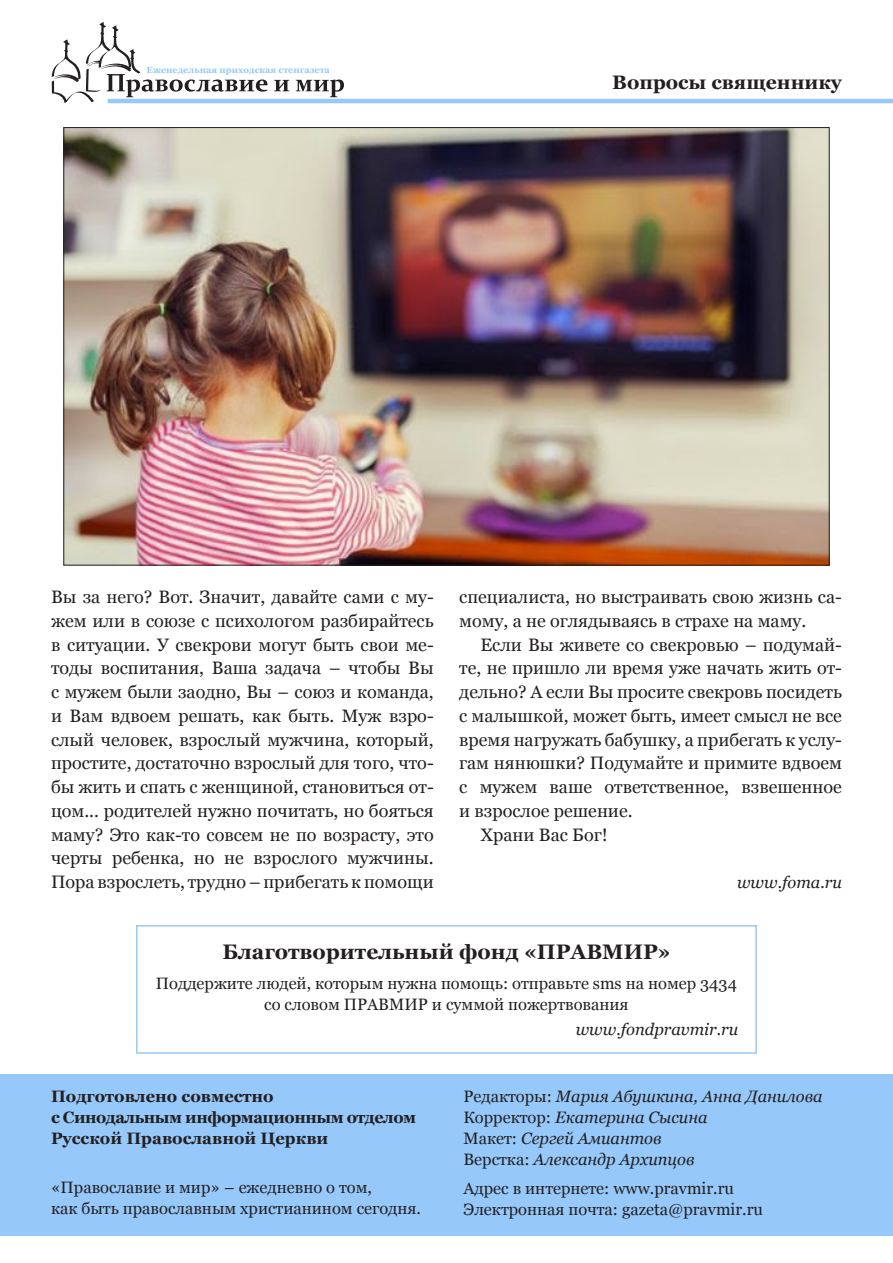
<style>
.page{position:relative;width:893px;height:1263px;background:#fff}
.page>*{position:absolute;margin:0;border:0;box-sizing:border-box;transform-origin:0 0}
.t1{font:700 21px "Georgia";color:#231f20}
.kolontitul{font:700 19.5px "Georgia";color:#231f20}
.Text{font:18px/23.7px "Georgia";color:#231f20;text-align:justify}
.t2{font:16.5px/21px "Georgia";color:#231f20}
.Bibliography{font:italic 16.5px/21px "Georgia";color:#231f20}
.t3{font:700 16.5px/21px "Georgia";color:#231f20}
.t4{font:700 9px "Georgia";color:#96c8fa}
.s1{font-style:normal}
</style>
<div class="page">
<div style="left:0;top:1074px;width:893px;height:162px;background:#96c8fa"></div>
<svg style="left:52px;top:22px;width:215px;height:81px"></svg>
<svg style="left:274px;top:80px;width:15px;height:11px"></svg>
<svg style="left:296px;top:79px;width:48px;height:18px"></svg>
<hr style="left:108px;top:99px;width:785px;height:4px;background:#96c8fa">
<div style="left:136px;top:925px;width:621px;height:129px;border:2px solid #96c8fa"></div>
<img style="left:65px;top:129px;width:763px;height:434px">
<p class="t4" style="left:147px;top:64px;width:185px">Еженедельная приходская стенгазета</p>
<p class="kolontitul" style="left:612px;top:69px;width:231px">Вопросы священнику</p>
<p class="Text" style="left:51px;top:585px;width:384px">Вы за него? Вот. Значит, давайте сами с му&shy;жем или в союзе с психологом разбирайтесь в ситуации. У свекрови могут быть свои ме&shy;тоды воспитания, Ваша задача – чтобы Вы с мужем были заодно, Вы – союз и команда, и Вам вдвоем решать, как быть. Муж взро&shy;слый человек, взрослый мужчина, который, простите, достаточно взрослый для того, что&shy;бы жить и спать с женщиной, становиться от&shy;цом... родителей нужно почитать, но бояться маму? Это как-то совсем не по возрасту, это черты ребенка, но не взрослого мужчины.<br>Пора взрослеть, трудно – прибегать к помощи</p>
<p class="Text" style="left:459px;top:585px;width:384px">специалиста, но выстраивать свою жизнь са&shy;мому, а не оглядываясь в страхе на маму.</p>
<p class="Text" style="left:459px;top:633px;width:384px;text-indent:21px">Если Вы живете со свекровью – подумай&shy;те, не пришло ли время уже начать жить от&shy;дельно? А если Вы просите свекровь посидеть с малышкой, может быть, имеет смысл не все время нагружать бабушку, а прибегать к услу&shy;гам нянюшки? Подумайте и примите вдвоем с мужем ваше ответственное, взвешенное и взрослое решение.</p>
<p class="Text" style="left:480px;top:823px;width:129px">Храни Вас Бог!</p>
<p class="Bibliography" style="left:737px;top:872px;width:106px">www.foma.ru</p>
<p class="t1" style="left:222px;top:939px;width:450px">Благотворительный фонд «ПРАВМИР»</p>
<p class="t2" style="left:156px;top:973px;width:583px;text-align:center">Поддержите людей, которым нужна помощь: отправьте sms на номер 3434 со словом ПРАВМИР и суммой пожертвования</p>
<p class="Bibliography" style="left:576px;top:1019px;width:164px">www.fondpravmir.ru</p>
<p class="t3" style="left:51px;top:1085px;width:367px">Подготовлено совместно<br>с Синодальным информационным отделом<br>Русской Православной Церкви</p>
<p class="t2" style="left:51px;top:1177px;width:372px">«Православие и мир» – ежедневно о том,<br>как быть православным христианином сегодня.</p>
<p class="Bibliography" style="left:463px;top:1086px;width:361px"><span class="s1">Редакторы:</span> Мария Абушкина, Анна Данилова<br><span class="s1">Корректор:</span> Екатерина Сысина<br><span class="s1">Макет:</span> Сергей Амиантов<br><span class="s1">Верстка:</span> Александр Архипцов</p>
<p class="t2" style="left:463px;top:1178px;width:301px">Адрес в интернете: www.pravmir.ru<br>Электронная почта: gazeta@pravmir.ru</p>
</div>
